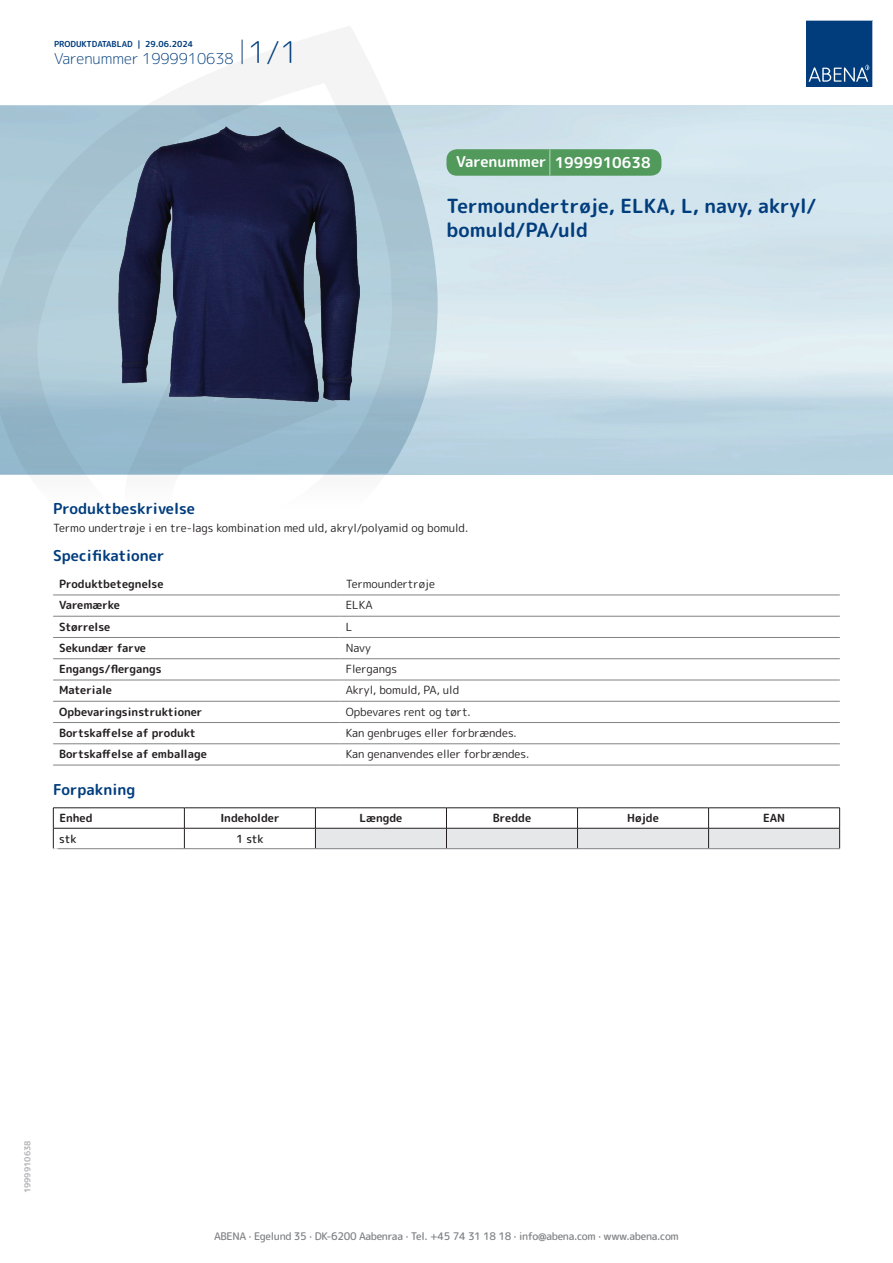
<style>
.page{position:relative;width:893px;height:1263px;background:#fff}
.page>*{position:absolute;margin:0;border:0;box-sizing:border-box;transform-origin:0 0}
.t1{font:700 19.5px/24px "Rounded Mplus 1 c";color:#013d7d}
.t2{font:700 15px "Rounded Mplus 1 c";color:#013d7d}
.t3{font:300 15px "Rounded Mplus 1 c";color:#013d7d}
.t4{font:700 15px "Rounded Mplus 1 c";color:#fff}
.t5{font:11.25px "Rounded Mplus 1 c";color:#231f20}
.t6{font:700 11.25px "Rounded Mplus 1 c";color:#231f20}
.t7{font:500 11.25px "Rounded Mplus 1 c";letter-spacing:-.01em;color:#231f20}
.t8{font:500 10.5px "Rounded Mplus 1 c";letter-spacing:-.03em;color:#808285}
.t9{font:700 10.5px "Rounded Mplus 1 c";color:#fff}
.t10{font:700 8.25px "Rounded Mplus 1 c";color:#013d7d}
.t11{font:700 8.25px "Rounded Mplus 1 c";color:#b2b3b7}
.s1{font-size:30px}
.s2{font-size:25.5px}
</style>
<div class="page">
<svg style="left:0;top:26px;width:439px;height:569px"></svg>
<svg style="left:0;top:106px;width:438px;height:368px;background:#a5c3d2"></svg>
<svg style="left:242px;top:40px;width:1px;height:24px"></svg>
<svg style="left:806px;top:20px;width:67px;height:67px;background:#144b86"></svg>
<img style="left:119px;top:127px;width:240px;height:275px">
<hr style="left:53px;top:595px;width:287px;height:1px;background:#808285">
<hr style="left:340px;top:595px;width:500px;height:1px;background:#808285">
<hr style="left:53px;top:616px;width:287px;height:1px;background:#808285">
<hr style="left:340px;top:616px;width:500px;height:1px;background:#808285">
<hr style="left:53px;top:637px;width:287px;height:1px;background:#808285">
<hr style="left:340px;top:637px;width:500px;height:1px;background:#808285">
<hr style="left:53px;top:658px;width:287px;height:1px;background:#808285">
<hr style="left:340px;top:658px;width:500px;height:1px;background:#808285">
<hr style="left:53px;top:680px;width:287px;height:1px;background:#808285">
<hr style="left:340px;top:680px;width:500px;height:1px;background:#808285">
<hr style="left:53px;top:701px;width:287px;height:1px;background:#808285">
<hr style="left:340px;top:701px;width:500px;height:1px;background:#808285">
<hr style="left:53px;top:722px;width:287px;height:1px;background:#808285">
<hr style="left:340px;top:722px;width:500px;height:1px;background:#808285">
<hr style="left:53px;top:743px;width:287px;height:1px;background:#808285">
<hr style="left:340px;top:743px;width:500px;height:1px;background:#808285">
<hr style="left:53px;top:765px;width:287px;height:1px;background:#808285">
<hr style="left:340px;top:765px;width:500px;height:1px;background:#808285">
<hr style="left:53px;top:807px;width:131px;height:1px;background:#231f20">
<hr style="left:184px;top:807px;width:131px;height:1px;background:#231f20">
<hr style="left:315px;top:807px;width:131px;height:1px;background:#231f20">
<hr style="left:446px;top:807px;width:131px;height:1px;background:#231f20">
<hr style="left:577px;top:807px;width:132px;height:1px;background:#231f20">
<hr style="left:709px;top:807px;width:131px;height:1px;background:#231f20">
<hr style="left:53px;top:828px;width:131px;height:1px;background:#231f20">
<svg style="left:53px;top:808px;width:1px;height:40px"></svg>
<hr style="left:184px;top:828px;width:131px;height:1px;background:#231f20">
<svg style="left:184px;top:808px;width:1px;height:40px"></svg>
<svg style="left:315px;top:808px;width:525px;height:40px"></svg>
<hr style="left:53px;top:848px;width:131px;height:1px;background:#808285">
<hr style="left:184px;top:848px;width:131px;height:1px;background:#808285">
<hr style="left:315px;top:848px;width:131px;height:1px;background:#808285">
<hr style="left:446px;top:848px;width:131px;height:1px;background:#808285">
<hr style="left:577px;top:848px;width:132px;height:1px;background:#808285">
<hr style="left:709px;top:848px;width:131px;height:1px;background:#808285">
<div style="left:446px;top:149px;width:215px;height:27px;background:#52995c;border-radius:10px"></div>
<p class="t10" style="left:54px;top:38px;width:141px">PRODUKTDATABLAD | 29.06.2024</p>
<h2 class="t3" style="left:54px;top:48px;width:246px">Varenummer 1999910638 <span class="s1">1/1</span></h2>
<h2 class="t4" style="left:456px;top:152px;width:196px">Varenummer <span class="s2">|</span> 1999910638</h2>
<h1 class="t1" style="left:446px;top:194px;width:371px">Termoundertrøje, ELKA, L, navy, akryl/ bomuld/PA/uld</h1>
<h2 class="t2" style="left:53px;top:498px;width:143px">Produktbeskrivelse</h2>
<p class="t5" style="left:53px;top:520px;width:417px">Termo undertrøje i en tre-lags kombination med uld, akryl/polyamid og bomuld.</p>
<h2 class="t2" style="left:53px;top:545px;width:113px">Specifikationer</h2>
<p class="t6" style="left:59px;top:576px;width:106px">Produktbetegnelse</p>
<p class="t5" style="left:346px;top:576px;width:91px">Termoundertrøje</p>
<p class="t6" style="left:59px;top:597px;width:62px">Varemærke</p>
<p class="t5" style="left:346px;top:597px;width:29px">ELKA</p>
<p class="t6" style="left:59px;top:618px;width:53px">Størrelse</p>
<p class="t5" style="left:346px;top:618px;width:8px">L</p>
<p class="t6" style="left:59px;top:640px;width:88px">Sekundær farve</p>
<p class="t5" style="left:346px;top:640px;width:27px">Navy</p>
<p class="t6" style="left:59px;top:661px;width:104px">Engangs/flergangs</p>
<p class="t5" style="left:346px;top:661px;width:53px">Flergangs</p>
<p class="t6" style="left:59px;top:682px;width:54px">Materiale</p>
<p class="t5" style="left:346px;top:682px;width:115px">Akryl, bomuld, PA, uld</p>
<p class="t6" style="left:59px;top:704px;width:145px">Opbevaringsinstruktioner</p>
<p class="t5" style="left:346px;top:704px;width:127px">Opbevares rent og tørt.</p>
<p class="t6" style="left:59px;top:725px;width:138px">Bortskaffelse af produkt</p>
<p class="t5" style="left:346px;top:725px;width:173px">Kan genbruges eller forbrændes.</p>
<p class="t6" style="left:59px;top:746px;width:149px">Bortskaffelse af emballage</p>
<p class="t5" style="left:346px;top:746px;width:185px">Kan genanvendes eller forbrændes.</p>
<h2 class="t2" style="left:53px;top:779px;width:84px">Forpakning</h2>
<p class="t6" style="left:59px;top:810px;width:35px">Enhed</p>
<p class="t6" style="left:220px;top:810px;width:61px">Indeholder</p>
<p class="t6" style="left:359px;top:810px;width:44px">Længde</p>
<p class="t6" style="left:493px;top:810px;width:40px">Bredde</p>
<p class="t6" style="left:627px;top:810px;width:33px">Højde</p>
<p class="t6" style="left:763px;top:810px;width:24px">EAN</p>
<p class="t7" style="left:59px;top:830px;width:19px">stk</p>
<p class="t7" style="left:236px;top:830px;width:29px">1 stk</p>
<p class="t9" style="left:53px;top:844px;width:7px">*</p>
<p class="t11" style="left:22px;top:1193px;width:54px;rotate:-90deg">1999910638</p>
<p class="t8" style="left:214px;top:1229px;width:466px">ABENA · Egelund 35 · DK-6200 Aabenraa · Tel. +45 74 31 18 18 · info@abena.com · www.abena.com</p>
</div>
